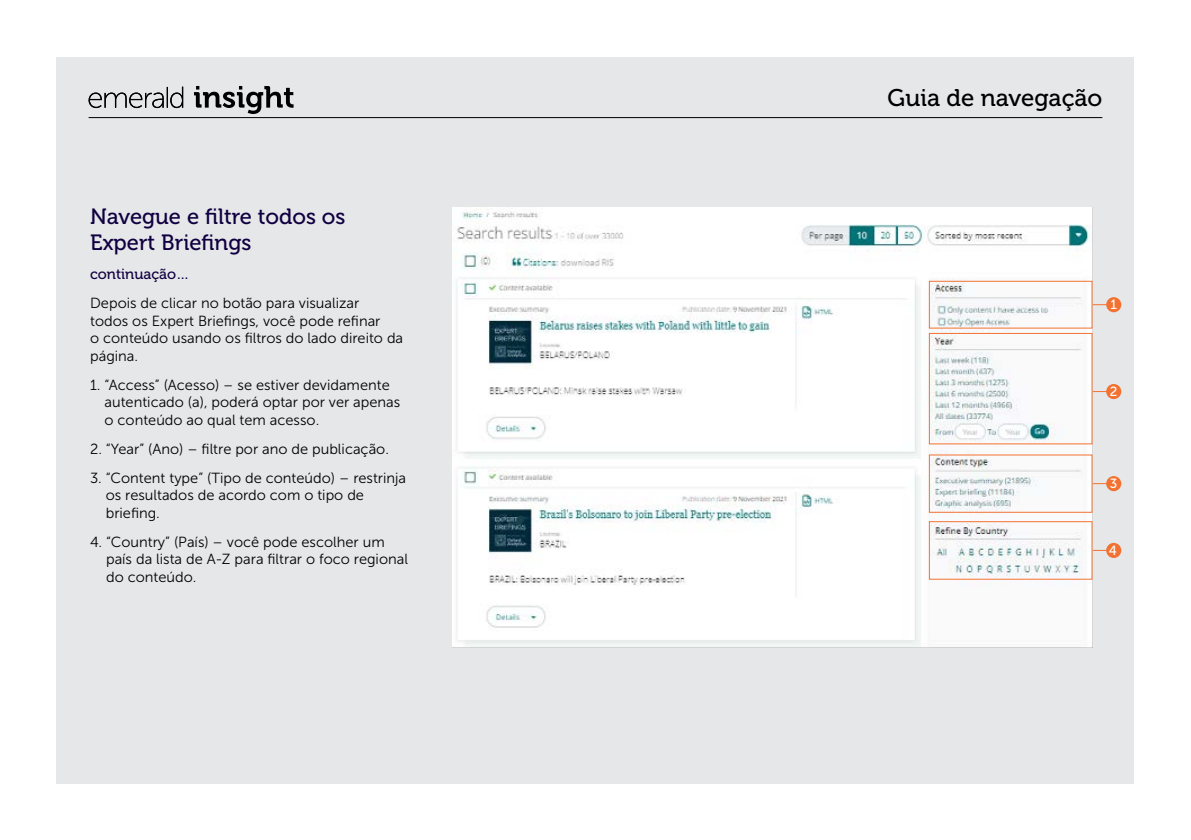
<style>
.page{position:relative;width:1191px;height:840px;background:#fff}
.page>*{position:absolute;margin:0;border:0;box-sizing:border-box;transform-origin:0 0}
.t1{font:24px "Museo 500";color:#000}
.t2{font:22px/26.4px "Museo 500";color:#110041}
.t3{font:14.6px/17.6px "Museo Sans 300";color:#000}
.t4{font:14.6px "Museo 500";color:#110041}
.t5{font:13.4px "Museo Sans 500";color:#fff}
</style>
<div class="page">
<div style="left:57px;top:57px;width:1077px;height:725px;background:#e6e7e8"></div>
<hr style="left:89px;top:117px;width:1013px;height:1px;background:#000">
<svg style="left:89px;top:86px;width:204px;height:28px"></svg>
<div style="left:1106px;top:297px;width:15px;height:15px;background:#f37231;border-radius:50%"></div>
<svg style="left:1093px;top:304px;width:13px;height:1px"></svg>
<div style="left:1106px;top:384px;width:15px;height:15px;background:#f37231;border-radius:50%"></div>
<svg style="left:1093px;top:391px;width:13px;height:1px"></svg>
<div style="left:1106px;top:476px;width:15px;height:15px;background:#f37231;border-radius:50%"></div>
<svg style="left:1093px;top:483px;width:13px;height:1px"></svg>
<div style="left:1106px;top:542px;width:15px;height:15px;background:#f37231;border-radius:50%"></div>
<svg style="left:1093px;top:549px;width:14px;height:1px"></svg>
<img style="left:452px;top:207px;width:641px;height:441px">
<div style="left:929px;top:280px;width:163px;height:48px;border:1px solid #f37231"></div>
<div style="left:929px;top:333px;width:163px;height:111px;border:1px solid #f37231"></div>
<div style="left:929px;top:521px;width:163px;height:58px;border:1px solid #f37231"></div>
<p class="t2" style="left:90px;top:203px;width:257px">Navegue e filtre todos os<br>Expert Briefings</p>
<p class="t4" style="left:90px;top:266px;width:101px">continuação…</p>
<p class="t3" style="left:90px;top:294px;width:314px">Depois de clicar no botão para visualizar<br>todos os Expert Briefings, você pode refinar<br>o conteúdo usando os filtros do lado direito da página.</p>
<p class="t3" style="left:104px;top:375px;width:297px;text-indent:-14px">1. “Access” (Acesso) – se estiver devidamente autenticado (a), poderá optar por ver apenas o conteúdo ao qual tem acesso.</p>
<p class="t3" style="left:90px;top:439px;width:300px">2. “Year” (Ano) – filtre por ano de publicação.</p>
<p class="t3" style="left:106px;top:468px;width:302px;text-indent:-16px">3. “Content type” (Tipo de conteúdo) – restrinja os resultados de acordo com o tipo de briefing.</p>
<p class="t3" style="left:106px;top:532px;width:303px;text-indent:-16px">4. “Country” (País) – você pode escolher um país da lista de A-Z para filtrar o foco regional do conteúdo.</p>
<h1 class="t1" style="left:887px;top:84px;width:216px">Guia de navegação</h1>
<p class="t5" style="left:1110px;top:297px;width:8px">1</p>
<p class="t5" style="left:1110px;top:384px;width:9px">2</p>
<p class="t5" style="left:1110px;top:476px;width:9px">3</p>
<p class="t5" style="left:1108px;top:542px;width:10px">4</p>
</div>
